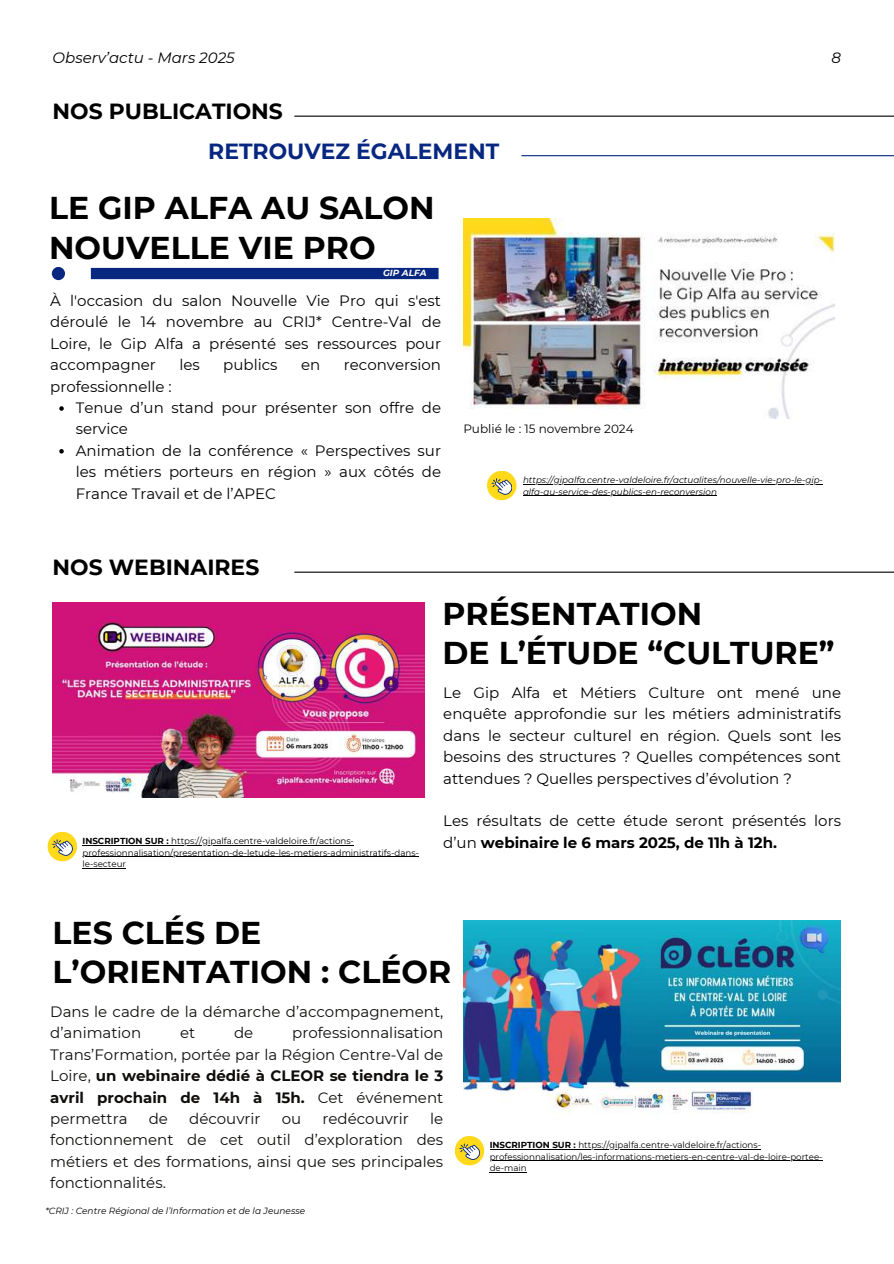
<style>
.page{position:relative;width:894px;height:1264px;background:#fff}
.page>*{position:absolute;margin:0;border:0;box-sizing:border-box;transform-origin:0 0}
.t1{font:700 31.5px/39.3px "Montserrat";color:#000}
.t2{font:700 21.9px "Montserrat";color:#000}
.t3{font:700 21.9px "Montserrat";color:#072780}
.t4{font:15px/21.3px "Montserrat";color:#000;text-align:justify}
.t5{font:15px/21.3px "Montserrat";color:#0f0e0c;text-align:justify}
.t6{font:italic 15px "Montserrat";color:#000}
.t7{font:12px "Montserrat";color:#000}
.t8{font:italic 9px "Montserrat";color:#000}
.t9{font:italic 700 8.85px "Montserrat";color:#fff}
.t10{font:8.7px/11.6px "Montserrat";color:#000}
.t11{font:italic 8.7px/11.6px "Montserrat";color:#000}
.s1{font-weight:700}
</style>
<div class="page">
<img style="left:463px;top:218px;width:371px;height:201px">
<div style="left:91px;top:268px;width:347px;height:11px;background:#072780"></div>
<div style="left:52px;top:267px;width:13px;height:13px;background:#072780;border-radius:50%"></div>
<div style="left:487px;top:471px;width:29px;height:29px;background:#ffd91a;border-radius:50%"></div>
<svg style="left:491px;top:478px;width:20px;height:17px"></svg>
<hr style="left:294px;top:116px;width:599px;height:1px;background:#000">
<hr style="left:521px;top:155px;width:372px;height:1px;background:#072780">
<hr style="left:294px;top:571px;width:599px;height:1px;background:#000">
<img style="left:53px;top:603px;width:371px;height:194px">
<img style="left:463px;top:920px;width:377px;height:193px">
<svg style="left:59px;top:406px;width:5px;height:5px"></svg>
<svg style="left:59px;top:449px;width:5px;height:4px"></svg>
<hr style="left:523px;top:483px;width:299px;height:1px;background:#000">
<hr style="left:523px;top:495px;width:193px;height:1px;background:#000">
<div style="left:48px;top:831px;width:29px;height:30px;background:#ffd91a;border-radius:50%"></div>
<svg style="left:52px;top:839px;width:20px;height:16px"></svg>
<hr style="left:82px;top:844px;width:89px;height:1px;background:#000">
<hr style="left:171px;top:844px;width:183px;height:1px;background:#000">
<hr style="left:82px;top:856px;width:337px;height:1px;background:#000">
<hr style="left:82px;top:868px;width:44px;height:1px;background:#000">
<svg style="left:454px;top:1135px;width:30px;height:30px"></svg>
<svg style="left:459px;top:1143px;width:20px;height:16px"></svg>
<hr style="left:489px;top:1148px;width:89px;height:1px;background:#000">
<hr style="left:578px;top:1148px;width:183px;height:1px;background:#000">
<hr style="left:489px;top:1160px;width:333px;height:1px;background:#000">
<hr style="left:489px;top:1172px;width:37px;height:1px;background:#000">
<p class="t6" style="left:53px;top:49px;width:184px">Observ’actu - Mars 2025</p>
<p class="t6" style="left:831px;top:49px;width:11px">8</p>
<h2 class="t2" style="left:53px;top:98px;width:232px">NOS PUBLICATIONS</h2>
<h2 class="t3" style="left:208px;top:138px;width:292px">RETROUVEZ ÉGALEMENT</h2>
<h1 class="t1" style="left:49px;top:188px;width:387px">LE GIP ALFA AU SALON<br>NOUVELLE VIE PRO</h1>
<p class="t4" style="left:50px;top:290px;width:392px">À l'occasion du salon Nouvelle Vie Pro qui s'est déroulé le 14 novembre au CRIJ* Centre-Val de Loire, le Gip Alfa a présenté ses ressources pour accompagner</p>
<p class="t9" style="left:383px;top:267px;width:45px">GIP ALFA</p>
<p class="t4" style="left:179px;top:354px;width:22px">les</p>
<p class="t4" style="left:223px;top:354px;width:56px">publics</p>
<p class="t4" style="left:301px;top:354px;width:21px">en</p>
<p class="t4" style="left:344px;top:354px;width:99px">reconversion</p>
<p class="t4" style="left:76px;top:375px;width:366px;text-align:left;text-indent:-25px">professionnelle :<br>Tenue d’un stand pour présenter son offre de service<br>Animation de la conférence « Perspectives sur les métiers porteurs en région » aux côtés de<br>France Travail et de l’APEC</p>
<p class="t7" style="left:463px;top:421px;width:172px">Publié le : 15 novembre 2024</p>
<p class="t11" style="left:523px;top:474px;width:301px">https://gipalfa.centre-valdeloire.fr/actualites/nouvelle-vie-pro-le-gip&shy;alfa-au-service-des-publics-en-reconversion</p>
<h2 class="t2" style="left:53px;top:554px;width:208px">NOS WEBINAIRES</h2>
<p class="t10" style="left:82px;top:835px;width:338px"><span class="s1">INSCRIPTION SUR :</span> https://gipalfa.centre-valdeloire.fr/actions&shy;professionnalisation/presentation-de-letude-les-metiers-administratifs-dans&shy;le-secteur</p>
<h1 class="t1" style="left:442px;top:594px;width:393px">PRÉSENTATION<br>DE L’ÉTUDE “CULTURE”</h1>
<p class="t4" style="left:443px;top:682px;width:399px">Le Gip Alfa et Métiers Culture ont mené une enquête approfondie sur les métiers administratifs dans le secteur culturel en région. Quels sont les besoins des structures ? Quelles compétences sont attendues ? Quelles perspectives d’évolution ?</p>
<p class="t4" style="left:443px;top:810px;width:399px">Les résultats de cette étude seront présentés lors d’un <span class="s1">webinaire le 6 mars 2025, de 11h à 12h.</span></p>
<h1 class="t1" style="left:53px;top:913px;width:400px">LES CLÉS DE<br>L’ORIENTATION : CLÉOR</h1>
<p class="t5" style="left:50px;top:1000px;width:394px">Dans le cadre de la démarche d’accompagnement, d’animation</p>
<p class="t5" style="left:50px;top:1022px;width:394px;text-indent:242px">professionnalisation Trans’Formation, portée par la Région Centre-Val de Loire, <span class="s1">un webinaire dédié à CLEOR se tiendra le 3 avril prochain de 14h à 15h.</span> Cet événement permettra</p>
<p class="t5" style="left:180px;top:1022px;width:17px">et</p>
<p class="t5" style="left:234px;top:1022px;width:21px">de</p>
<p class="t5" style="left:50px;top:1107px;width:394px;text-indent:380px">le fonctionnement de cet outil d’exploration des métiers et des formations, ainsi que ses principales fonctionnalités.</p>
<p class="t5" style="left:149px;top:1107px;width:21px">de</p>
<p class="t5" style="left:189px;top:1107px;width:73px">découvrir</p>
<p class="t5" style="left:282px;top:1107px;width:21px">ou</p>
<p class="t5" style="left:322px;top:1107px;width:88px">redécouvrir</p>
<p class="t8" style="left:45px;top:1205px;width:261px">*CRIJ : Centre Régional de l’Information et de la Jeunesse</p>
<p class="t10" style="left:489px;top:1139px;width:334px"><span class="s1">INSCRIPTION SUR :</span> https://gipalfa.centre-valdeloire.fr/actions&shy;professionnalisation/les-informations-metiers-en-centre-val-de-loire-portee&shy;de-main</p>
</div>
